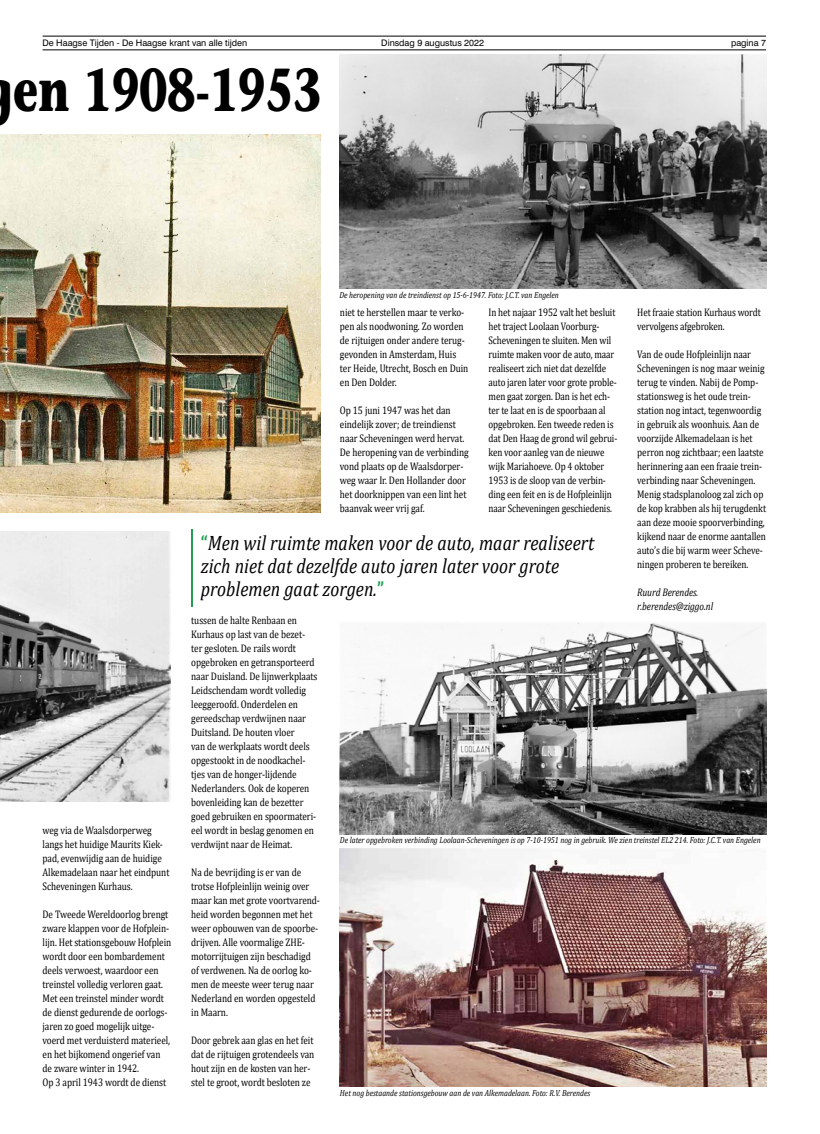
<style>
.page{position:relative;width:820px;height:1134px;background:#fff}
.page>*{position:absolute;margin:0;border:0;box-sizing:border-box;transform-origin:0 0}
.t1{font:700 60.5px "Stone Informal Std";color:#000;scale:.73 1}
.t2{font:italic 20.9px/22.8px "Cambria";letter-spacing:.005em;color:#000;scale:.85 1}
.t3{font:11px/14px "Cambria";letter-spacing:-.005em;color:#000;scale:.84 1}
.t4{font:11px/14px "Cambria";letter-spacing:-.005em;color:#000;scale:.82 1}
.t5{font:11px/14px "Cambria";letter-spacing:-.005em;color:#000;scale:.83 1}
.t6{font:italic 11px/14px "Cambria";letter-spacing:-.005em;color:#000;scale:.83 1}
.t7{font:9px "Swiss 721 BT";color:#000}
.t8{font:italic 8.8px "Cambria";color:#000;scale:.85 1}
.s1{font-weight:700;font-style:normal;color:#21a055}
</style>
<div class="page">
<hr style="left:43px;top:36px;width:722px;height:1px;background:#000">
<hr style="left:43px;top:50px;width:722px;height:1px;background:#000">
<hr style="left:191px;top:529px;width:2px;height:78px;background:#21a055">
<img style="left:340px;top:54px;width:425px;height:234px">
<img style="left:340px;top:622px;width:425px;height:212px">
<img style="left:340px;top:848px;width:425px;height:238px">
<img style="left:0;top:531px;width:171px;height:270px">
<img style="left:0;top:134px;width:320px;height:378px">
<p class="t7" style="left:43px;top:37px;width:206px">De Haagse Tijden - De Haagse krant van alle tijden</p>
<p class="t7" style="left:730px;top:37px;width:37px">pagina 7</p>
<p class="t7" style="left:381px;top:37px;width:104px">Dinsdag 9 augustus 2022</p>
<h1 class="t1" style="left:13px;top:52px;width:423px">en 1908-1953</h1>
<p class="t8" style="left:339px;top:289px;width:259px">De heropening van de treindienst op 15-6-1947. Foto: J.C.T. van Engelen</p>
<p class="t3" style="left:43px;top:823px;width:152px">weg via de Waalsdorperweg langs het huidige Maurits Kiek&shy;pad, evenwijdig aan de huidige<br>Alkemadelaan naar het eindpunt<br>Scheveningen Kurhaus.</p>
<p class="t3" style="left:43px;top:907px;width:155px">De Tweede Wereldoorlog brengt zware klappen voor de Hofplein&shy;lijn. Het stationsgebouw Hofplein wordt door een bombardement deels verwoest, waardoor een treinstel volledig verloren gaat.<br>Met een treinstel minder wordt de dienst gedurende de oorlogs&shy;jaren zo goed mogelijk uitge&shy;voerd met verduisterd materieel, en het bijkomend ongerief van de zware winter in 1942.<br>Op 3 april 1943 wordt de dienst</p>
<p class="t4" style="left:488px;top:305px;width:158px">In het najaar 1952 valt het besluit het traject Loolaan Voorburg-<br>Scheveningen te sluiten. Men wil ruimte maken voor de auto, maar realiseert zich niet dat dezelfde auto jaren later voor grote proble&shy;men gaat zorgen. Dan is het ech&shy;ter te laat en is de spoorbaan al opgebroken. Een tweede reden is dat Den Haag de grond wil gebrui&shy;ken voor aanleg van de nieuwe wijk Mariahoeve. Op 4 oktober<br>1953 is de sloop van de verbin&shy;ding een feit en is de Hofpleinlijn naar Scheveningen geschiedenis.</p>
<p class="t4" style="left:637px;top:305px;width:152px">Het fraaie station Kurhaus wordt vervolgens afgebroken.</p>
<p class="t3" style="left:340px;top:305px;width:154px">niet te herstellen maar te verko&shy;pen als noodwoning. Zo worden de rijtuigen onder andere terug&shy;gevonden in Amsterdam, Huis ter Heide, Utrecht, Bosch en Duin en Den Dolder.</p>
<p class="t3" style="left:340px;top:403px;width:155px">Op 15 juni 1947 was het dan eindelijk zover; de treindienst naar Scheveningen werd hervat.<br>De heropening van de verbinding vond plaats op de Waalsdorper&shy;weg waar Ir. Den Hollander door het doorknippen van een lint het baanvak weer vrij gaf.</p>
<p class="t5" style="left:637px;top:347px;width:157px">Van de oude Hofpleinlijn naar<br>Scheveningen is nog maar weinig terug te vinden. Nabij de Pomp&shy;stationsweg is het oude trein&shy;station nog intact, tegenwoordig in gebruik als woonhuis. Aan de voorzijde Alkemadelaan is het perron nog zichtbaar; een laatste herinnering aan een fraaie trein&shy;verbinding naar Scheveningen.<br>Menig stadsplanoloog zal zich op de kop krabben als hij terugdenkt aan deze mooie spoorverbinding, kijkend naar de enorme aantallen auto’s die bij warm weer Scheve&shy;ningen proberen te bereiken.</p>
<p class="t6" style="left:637px;top:585px;width:93px">Ruurd Berendes. r.berendes@ziggo.nl</p>
<h2 class="t2" style="left:200px;top:531px;width:464px"><span class="s1">“</span>Men wil ruimte maken voor de auto, maar realiseert zich niet dat dezelfde auto jaren later voor grote problemen gaat zorgen.<span class="s1">”</span></h2>
<p class="t3" style="left:191px;top:613px;width:152px">tussen de halte Renbaan en<br>Kurhaus op last van de bezet&shy;ter gesloten. De rails wordt opgebroken en getransporteerd naar Duisland. De lijnwerkplaats<br>Leidschendam wordt volledig leeggeroofd. Onderdelen en gereedschap verdwijnen naar<br>Duitsland. De houten vloer<br>van de werkplaats wordt deels opgestookt in de noodkachel&shy;tjes van de honger-lijdende<br>Nederlanders. Ook de koperen bovenleiding kan de bezetter goed gebruiken en spoormateri&shy;eel wordt in beslag genomen en verdwijnt naar de Heimat.</p>
<p class="t3" style="left:191px;top:865px;width:155px">Na de bevrijding is er van de trotse Hofpleinlijn weinig over maar kan met grote voortvarend&shy;heid worden begonnen met het weer opbouwen van de spoorbe&shy;drijven. Alle voormalige ZHE&shy;motorrijtuigen zijn beschadigd of verdwenen. Na de oorlog ko&shy;men de meeste weer terug naar<br>Nederland en worden opgesteld in Maarn.</p>
<p class="t3" style="left:191px;top:1033px;width:148px">Door gebrek aan glas en het feit dat de rijtuigen grotendeels van hout zijn en de kosten van her&shy;stel te groot, wordt besloten ze</p>
<p class="t8" style="left:340px;top:834px;width:496px">De later opgebroken verbinding Loolaan-Scheveningen is op 7-10-1951 nog in gebruik. We zien treinstel EL2 214. Foto: J.C.T. van Engelen</p>
<p class="t8" style="left:340px;top:1087px;width:296px">Het nog bestaande stationsgebouw aan de van Alkemadelaan. Foto: R.V. Berendes</p>
</div>
